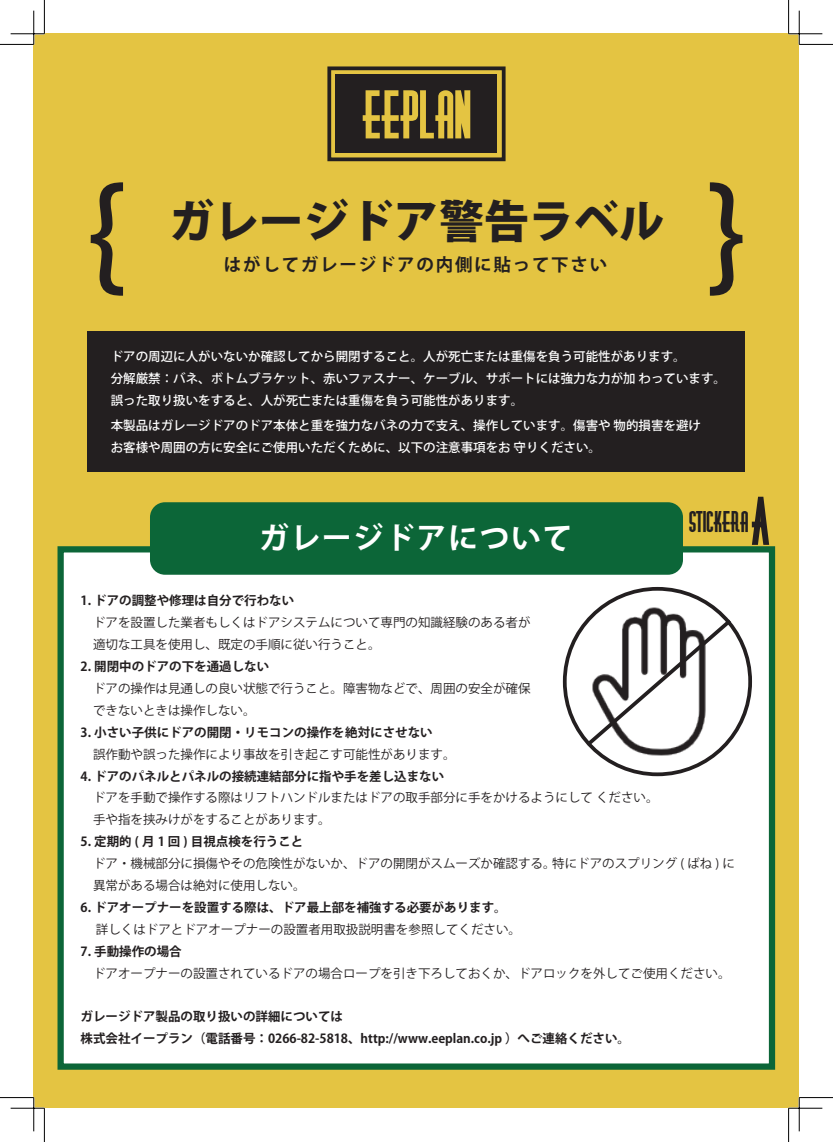
<style>
.page{position:relative;width:833px;height:1142px;background:#fff}
.page>*{position:absolute;margin:0;border:0;box-sizing:border-box;transform-origin:0 0}
.t1{font:500 125px "Koz Go Pr 6 N";color:#231f20}
.t2{font:60px "Diner Obese";color:#e4c442}
.t3{font:60px "Diner Obese";color:#231f20}
.t4{font:800 45px "Koz Go Pr 6 N";color:#231f20}
.t5{font:700 30px "Koz Go Pr 6 N";letter-spacing:.05em;color:#fff}
.t6{font:26.25px "Diner Obese";color:#231f20}
.t7{font:700 17.5px "Koz Go Pr 6 N";letter-spacing:.1em;color:#231f20}
.t8{font:12.5px/21.9px "Koz Go Pr 6 N";color:#231f20}
.t9{font:700 12.5px/21.9px "Koz Go Pr 6 N";color:#231f20}
.t10{font:500 12.5px/21.9px "Koz Go Pr 6 N";color:#fff}
</style>
<div class="page">
<div style="left:34px;top:34px;width:765px;height:1073px;background:#e4c442"></div>
<div style="left:58px;top:546px;width:717px;height:523px;background:#fff;border:6px solid #0c6638"></div>
<div style="left:87px;top:331px;width:657px;height:140px;background:#231f20"></div>
<div style="left:563px;top:586px;width:189px;height:190px;border:4px solid #231f20;border-radius:50%"></div>
<img style="left:571px;top:601px;width:154px;height:160px">
<svg style="left:584px;top:615px;width:151px;height:133px"></svg>
<div style="left:150px;top:502px;width:533px;height:72px;background:#0c6638;border-radius:15px"></div>
<div style="left:336px;top:75px;width:161px;height:78px;background:#231f20"></div>
<div style="left:327px;top:66px;width:178px;height:95px;border:4px solid #231f20"></div>
<hr style="left:798px;top:11px;width:2px;height:33px;background:#fff">
<hr style="left:798px;top:1097px;width:2px;height:33px;background:#fff">
<hr style="left:0;top:44px;width:34px;height:1px;background:#000">
<hr style="left:799px;top:44px;width:34px;height:1px;background:#000">
<hr style="left:0;top:1097px;width:34px;height:1px;background:#000">
<hr style="left:799px;top:1097px;width:34px;height:1px;background:#000">
<hr style="left:44px;top:0;width:1px;height:34px;background:#000">
<hr style="left:44px;top:1107px;width:1px;height:34px;background:#000">
<hr style="left:788px;top:0;width:1px;height:34px;background:#000">
<hr style="left:788px;top:1107px;width:1px;height:34px;background:#000">
<hr style="left:11px;top:34px;width:33px;height:1px;background:#000">
<hr style="left:788px;top:34px;width:34px;height:1px;background:#000">
<hr style="left:11px;top:1107px;width:33px;height:1px;background:#000">
<hr style="left:788px;top:1107px;width:34px;height:1px;background:#000">
<hr style="left:34px;top:11px;width:1px;height:33px;background:#000">
<hr style="left:34px;top:1097px;width:1px;height:33px;background:#000">
<hr style="left:799px;top:11px;width:1px;height:33px;background:#000">
<hr style="left:799px;top:1097px;width:1px;height:33px;background:#000">
<h1 class="t1" style="left:87px;top:163px;width:42px">{</h1>
<h2 class="t2" style="left:362px;top:88px;width:111px">EEPLAN</h2>
<h3 class="t4" style="left:169px;top:196px;width:497px">ガレージドア警告ラベル</h3>
<h3 class="t7" style="left:224px;top:255px;width:385px">はがしてガレージドアの内側に貼って下さい</h3>
<h1 class="t1" style="left:706px;top:163px;width:42px">}</h1>
<p class="t10" style="left:111px;top:346px;width:617px">ドアの周辺に人がいないか確認してから開閉すること。人が死亡または重傷を負う可能性があります。<br>分解厳禁：バネ、ボトムブラケット、赤いファスナー、ケーブル、サポートには強力な力が加 わっています。誤った取り扱いをすると、人が死亡または重傷を負う可能性があります。</p>
<p class="t10" style="left:111px;top:414px;width:592px">本製品はガレージドアのドア本体と重を強力なバネの力で支え、操作しています。傷害や 物的損害を避けお客様や周囲の方に安全にご使用いただくために、以下の注意事項をお 守りください。</p>
<h3 class="t5" style="left:259px;top:521px;width:315px">ガレージドアについて</h3>
<h2 class="t3" style="left:751px;top:494px;width:21px">A</h2>
<h3 class="t6" style="left:689px;top:510px;width:61px">STICKERA</h3>
<p class="t9" style="left:81px;top:590px;width:215px">1. ドアの調整や修理は自分で行わない</p>
<p class="t8" style="left:81px;top:612px;width:452px">　ドアを設置した業者もしくはドアシステムについて専門の知識経験のある者が　適切な工具を使用し、既定の手順に従い行うこと。</p>
<p class="t9" style="left:81px;top:655px;width:190px">2. 開閉中のドアの下を通過しない</p>
<p class="t8" style="left:81px;top:677px;width:452px">　ドアの操作は見通しの良い状態で行うこと。障害物などで、周囲の安全が確保　できないときは操作しない。</p>
<p class="t9" style="left:81px;top:721px;width:354px">3. 小さい子供にドアの開閉・リモコンの操作を絶対にさせない</p>
<p class="t8" style="left:81px;top:743px;width:376px">　誤作動や誤った操作により事故を引き起こす可能性があります。</p>
<p class="t9" style="left:81px;top:765px;width:365px">4. ドアのパネルとパネルの接続連結部分に指や手を差し込まない</p>
<p class="t8" style="left:81px;top:787px;width:579px">　ドアを手動で操作する際はリフトハンドルまたはドアの取手部分に手をかけるようにして ください。　手や指を挟みけがをすることがあります。</p>
<p class="t9" style="left:81px;top:830px;width:224px">5. 定期的 ( 月 1 回 ) 目視点検を行うこと</p>
<p class="t8" style="left:81px;top:852px;width:656px">　ドア・機械部分に損傷やその危険性がないか、ドアの開閉がスムーズか確認する。特にドアのスプリング ( ばね ) に　異常がある場合は絶対に使用しない。</p>
<p class="t9" style="left:81px;top:896px;width:428px">6. ドアオープナーを設置する際は、ドア最上部を補強する必要があります。</p>
<p class="t8" style="left:81px;top:918px;width:442px">　 詳しくはドアとドアオープナーの設置者用取扱説明書を参照してください。</p>
<p class="t9" style="left:81px;top:940px;width:103px">7. 手動操作の場合</p>
<p class="t8" style="left:81px;top:962px;width:651px">　ドアオープナーの設置されているドアの場合ロープを引き下ろしておくか、ドアロックを外してご使用ください。</p>
<p class="t9" style="left:81px;top:1005px;width:563px">ガレージドア製品の取り扱いの詳細については<br>株式会社イープラン（電話番号：0266-82-5818、http://www.eeplan.co.jp ）へご連絡ください。　</p>
</div>
